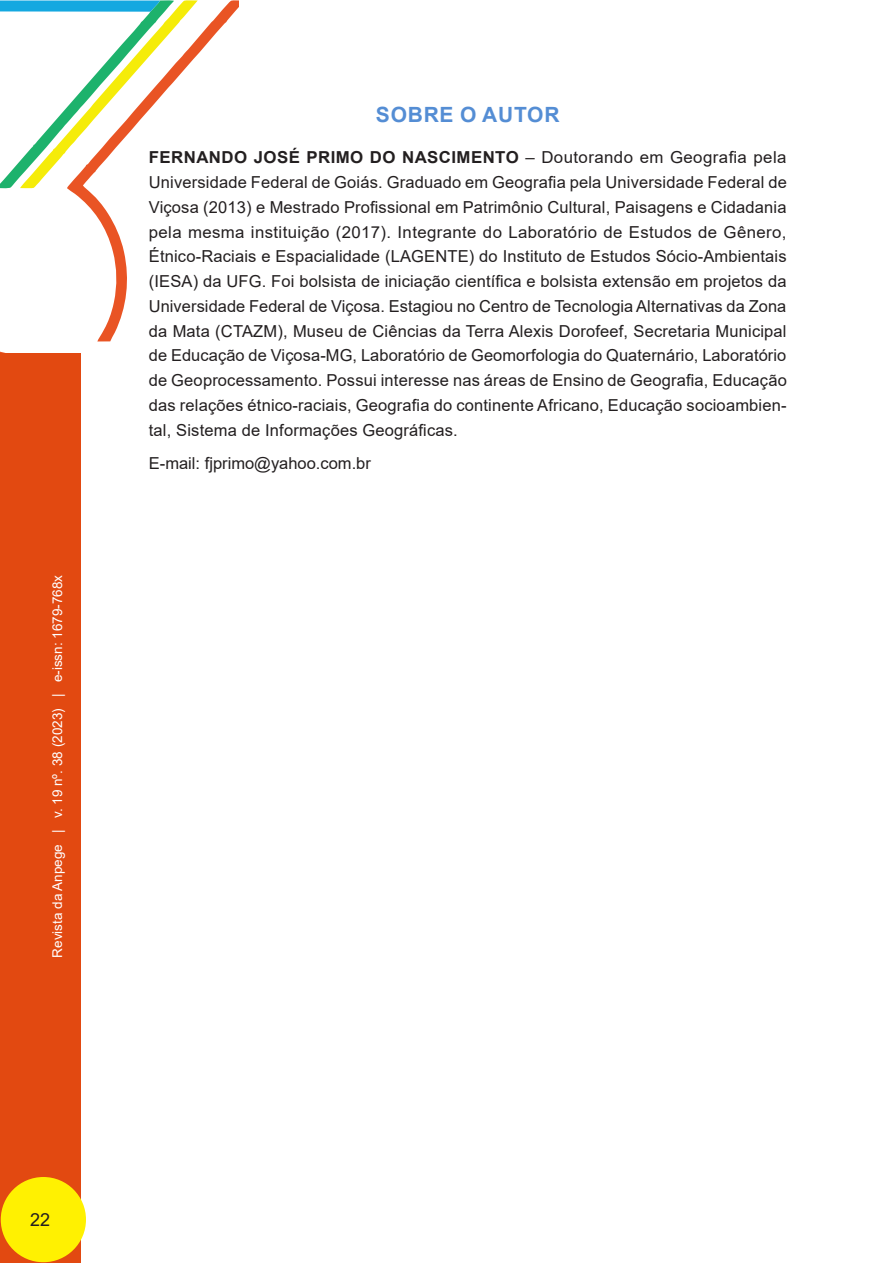
<style>
.page{position:relative;width:893px;height:1263px;background:#fff}
.page>*{position:absolute;margin:0;border:0;box-sizing:border-box;transform-origin:0 0}
._03_SUBTITULO{font:700 21px "Arial";letter-spacing:.035em;color:#548dd4}
.t1{font:18px "Arial";color:#231f20}
._11_SOBRE_O_AUTOR{font:16.5px/24.8px "Arial";letter-spacing:.01em;color:#231f20;text-align:justify}
.t2{font:13.5px "Arial";color:#fff}
.s1{font-weight:700}
</style>
<div class="page">
<svg style="left:0;top:351px;width:19px;height:3px"></svg>
<svg style="left:69px;top:0;width:170px;height:341px"></svg>
<svg style="left:0;top:0;width:198px;height:190px"></svg>
<div style="left:0;top:354px;width:80px;height:909px;background:#e24911"></div>
<div style="left:1px;top:1177px;width:85px;height:85px;background:#fff101;border-radius:50%"></div>
<p class="t2" style="left:48px;top:957px;width:384px;rotate:-90deg">Revista da Anpege | v. 19 nº. 38 (2023) | e-issn: 1679-768x</p>
<p class="_03_SUBTITULO" style="left:376px;top:99px;width:185px">SOBRE O AUTOR</p>
<p class="_11_SOBRE_O_AUTOR" style="left:149px;top:145px;width:640px"><span class="s1">FERNANDO JOSÉ PRIMO DO NASCIMENTO</span> – Doutorando em Geografia pela Universidade Federal de Goiás. Graduado em Geografia pela Universidade Federal de Viçosa (2013) e Mestrado Profissional em Patrimônio Cultural, Paisagens e Cidadania pela mesma instituição (2017). Integrante do Laboratório de Estudos de Gênero, Étnico-Raciais e Espacialidade (LAGENTE) do Instituto de Estudos Sócio-Ambientais (IESA) da UFG. Foi bolsista de iniciação científica e bolsista extensão em projetos da Universidade Federal de Viçosa. Estagiou no Centro de Tecnologia Alternativas da Zona da Mata (CTAZM), Museu de Ciências da Terra Alexis Dorofeef, Secretaria Municipal de Educação de Viçosa-MG, Laboratório de Geomorfologia do Quaternário, Laboratório de Geoprocessamento. Possui interesse nas áreas de Ensino de Geografia, Educação das relações étnico-raciais, Geografia do continente Africano, Educação socioambien&shy;tal, Sistema de Informações Geográficas.</p>
<p class="_11_SOBRE_O_AUTOR" style="left:149px;top:451px;width:224px">E-mail: fjprimo@yahoo.com.br</p>
<p class="t1" style="left:30px;top:1207px;width:22px">22</p>
</div>
